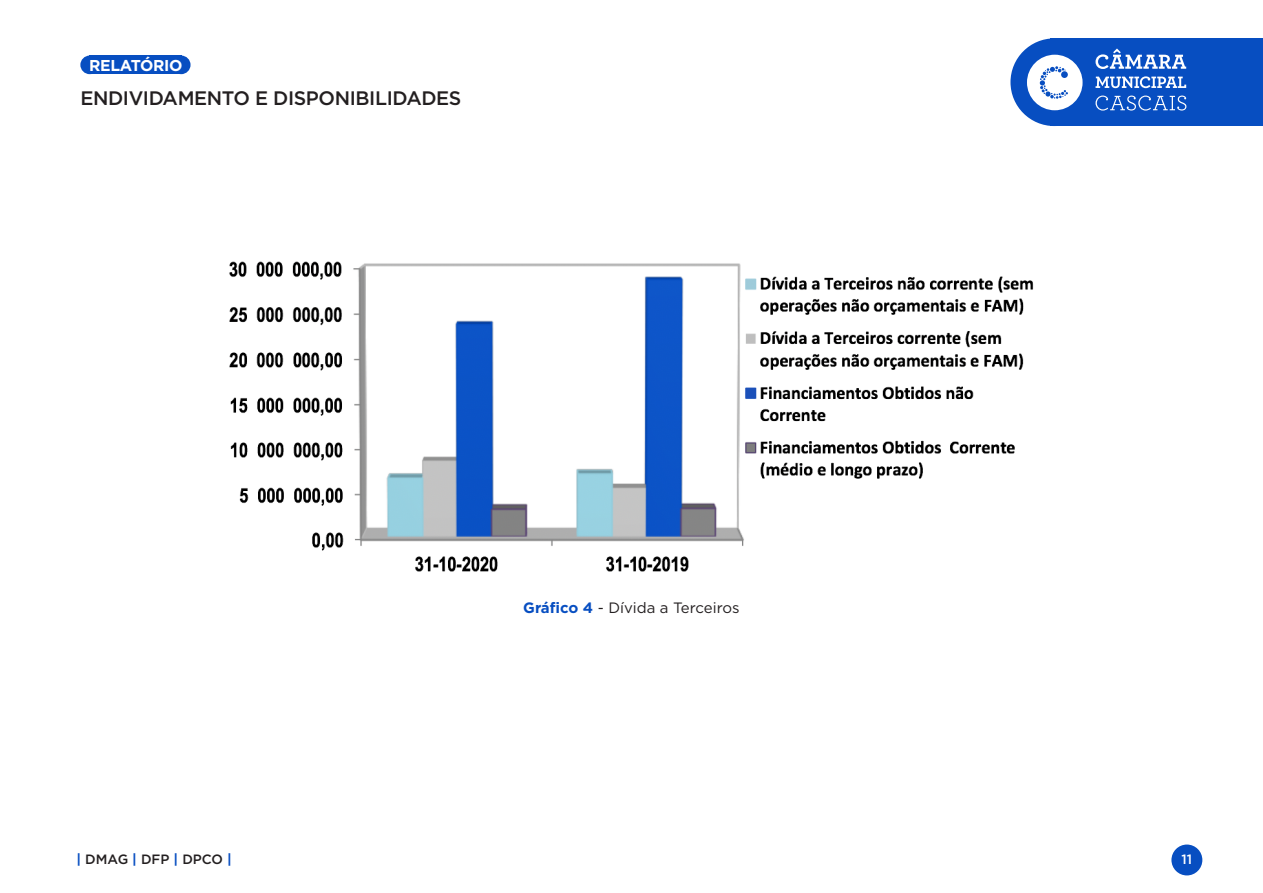
<style>
.page{position:relative;width:1263px;height:893px;background:#fff}
.page>*{position:absolute;margin:0;border:0;box-sizing:border-box;transform-origin:0 0}
.t1{font:500 19.5px "Gotham";letter-spacing:-.02em;color:#231f20}
.t2{font:700 15.75px "Gotham";letter-spacing:-.02em;color:#fff}
.texto{font:15px "Gotham";color:#231f20}
.t3{font:500 13.5px "Gotham";color:#231f20}
.t4{font:500 13.5px "Gotham";color:#fff}
.s1{font-weight:700;color:#074ec1}
</style>
<div class="page">
<div style="left:1171px;top:844px;width:31px;height:31px;background:#074ec1;border-radius:50%"></div>
<div style="left:1051px;top:38px;width:212px;height:88px;background:#074ec1"></div>
<div style="left:1010px;top:38px;width:88px;height:88px;background:#074ec1;border-radius:50%"></div>
<div style="left:89px;top:56px;width:92px;height:18px;background:#074ec1"></div>
<div style="left:80px;top:56px;width:19px;height:18px;background:#074ec1;border-radius:50%"></div>
<div style="left:172px;top:56px;width:19px;height:18px;background:#074ec1;border-radius:50%"></div>
<svg style="left:1095px;top:49px;width:91px;height:20px"></svg>
<svg style="left:1095px;top:96px;width:91px;height:15px"></svg>
<svg style="left:1095px;top:76px;width:91px;height:12px"></svg>
<svg style="left:1027px;top:55px;width:55px;height:55px"></svg>
<img style="left:229px;top:261px;width:805px;height:311px">
<p class="t2" style="left:89px;top:55px;width:95px">RELATÓRIO</p>
<p class="t1" style="left:80px;top:85px;width:383px">ENDIVIDAMENTO E DISPONIBILIDADES</p>
<p class="texto" style="left:523px;top:598px;width:218px"><span class="s1">Gráfico 4</span> - Dívida a Terceiros</p>
<p class="t3" style="left:77px;top:850px;width:157px"><span class="s1">|</span> DMAG <span class="s1">|</span> DFP <span class="s1">|</span> DPCO <span class="s1">|</span></p>
<p class="t4" style="left:1181px;top:850px;width:12px">11</p>
</div>
